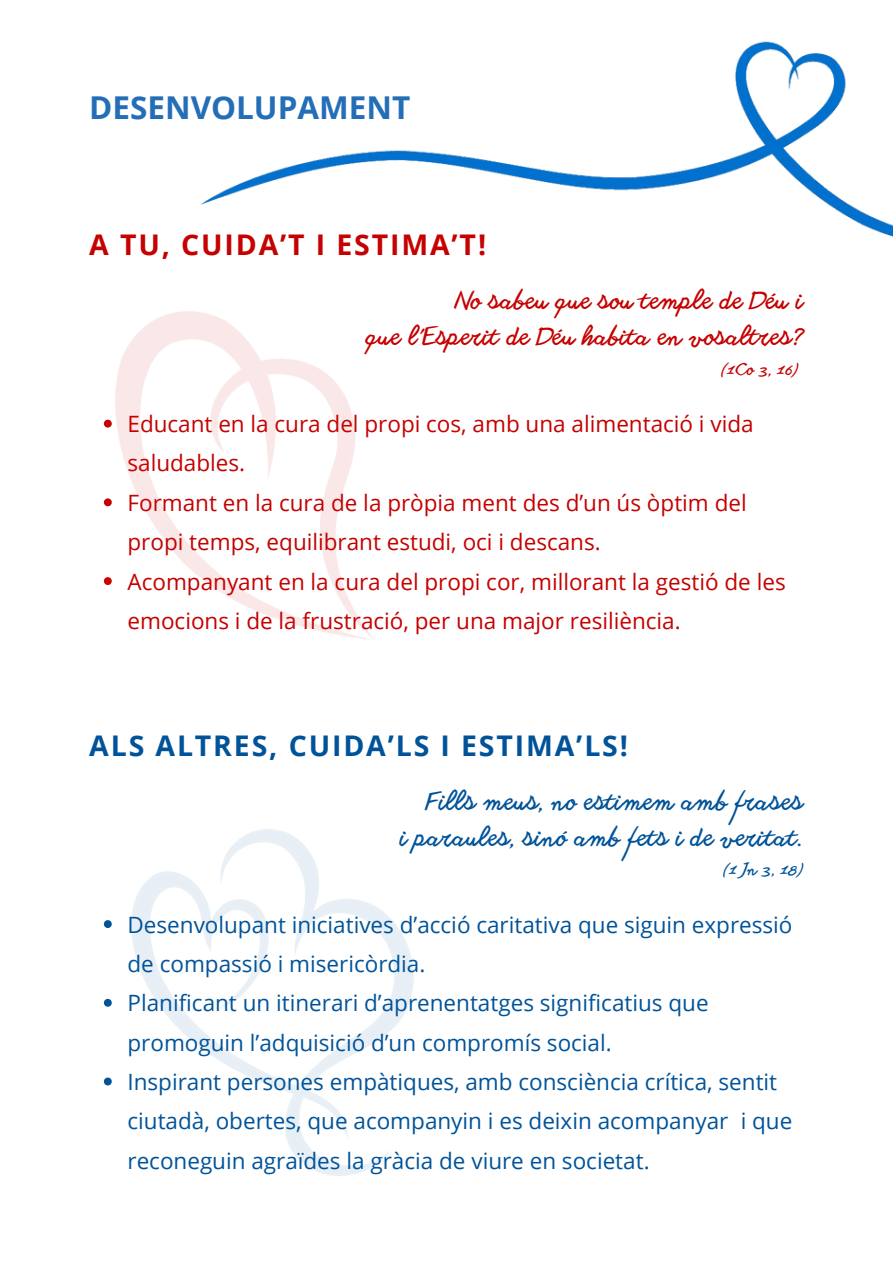
<style>
.page{position:relative;width:893px;height:1264px;background:#fff}
.page>*{position:absolute;margin:0;border:0;box-sizing:border-box;transform-origin:0 0}
.t1{font:700 31.5px "Open Sans";color:#246eb7}
.t2{font:700 28.5px "Open Sans";letter-spacing:.065em;color:#005399}
.t3{font:700 28.5px "Open Sans";letter-spacing:.065em;color:#c50101}
.t4{font:300 24px "Another Shabby";color:#c50101}
.t5{font:300 24px "Another Shabby";color:#005399}
.t6{font:22.5px/39.3px "Open Sans";color:#005399}
.t7{font:22.5px/39.3px "Open Sans";color:#c50101}
.t8{font:300 16.5px "Another Shabby";color:#c50101}
.t9{font:300 16.5px "Another Shabby";color:#005399}
</style>
<div class="page">
<img style="left:103px;top:311px;width:270px;height:329px">
<img style="left:200px;top:41px;width:692px;height:196px">
<img style="left:103px;top:829px;width:311px;height:347px">
<svg style="left:104px;top:419px;width:8px;height:8px"></svg>
<svg style="left:104px;top:498px;width:8px;height:8px"></svg>
<svg style="left:104px;top:577px;width:8px;height:8px"></svg>
<svg style="left:104px;top:920px;width:8px;height:8px"></svg>
<svg style="left:104px;top:998px;width:8px;height:8px"></svg>
<svg style="left:104px;top:1077px;width:8px;height:8px"></svg>
<p class="t1" style="left:89px;top:86px;width:322px">DESENVOLUPAMENT</p>
<p class="t3" style="left:89px;top:225px;width:398px">A TU, CUIDA’T I ESTIMA’T!</p>
<p class="t4" style="left:455px;top:288px;width:350px">No sabeu que sou temple de Déu i</p>
<p class="t4" style="left:366px;top:324px;width:439px">que l'Esperit de Déu habita en vosaltres?</p>
<p class="t8" style="left:721px;top:360px;width:79px">(1Co 3, 16)</p>
<p class="t7" style="left:127px;top:403px;width:627px">Educant en la cura del propi cos, amb una alimentació i vida saludables.</p>
<p class="t7" style="left:127px;top:482px;width:620px">Formant en la cura de la pròpia ment des d’un ús òptim del propi temps, equilibrant estudi, oci i descans.</p>
<p class="t7" style="left:127px;top:561px;width:659px">Acompanyant en la cura del propi cor, millorant la gestió de les emocions i de la frustració, per una major resiliència.</p>
<p class="t2" style="left:89px;top:725px;width:540px">ALS ALTRES, CUIDA’LS I ESTIMA’LS!</p>
<p class="t5" style="left:427px;top:789px;width:378px">Fills meus, no estimem amb frases</p>
<p class="t5" style="left:400px;top:825px;width:405px">i paraules, sinó amb fets i de veritat.</p>
<p class="t9" style="left:723px;top:860px;width:82px">(1 Jn 3, 18)</p>
<p class="t6" style="left:127px;top:904px;width:666px">Desenvolupant iniciatives d’acció caritativa que siguin expressió de compassió i misericòrdia.</p>
<p class="t6" style="left:127px;top:982px;width:582px">Planificant un itinerari d’aprenentatges significatius que promoguin l’adquisició d’un compromís social.</p>
<p class="t6" style="left:127px;top:1061px;width:666px">Inspirant persones empàtiques, amb consciència crítica, sentit ciutadà, obertes, que acompanyin i es deixin acompanyar i que reconeguin agraïdes la gràcia de viure en societat.</p>
</div>
